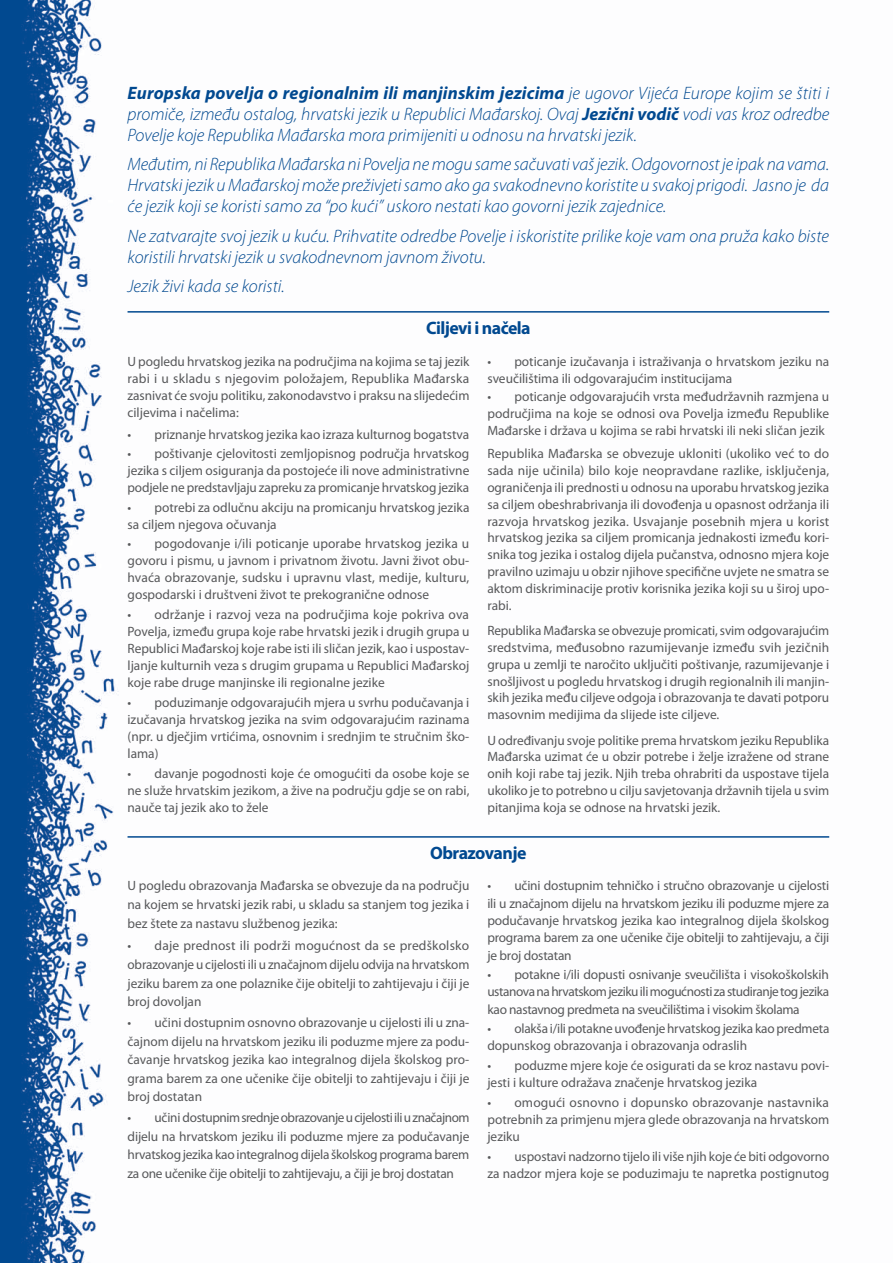
<style>
.page{position:relative;width:893px;height:1263px;background:#fff}
.page>*{position:absolute;margin:0;border:0;box-sizing:border-box;transform-origin:0 0}
.t1{font:italic 300 18px/21px "Myriad Pro";color:#014990;text-align:justify}
.t2{font:700 18px "Myriad Pro";letter-spacing:-.03em;color:#014990}
.t3{font:13.5px/16.8px "Myriad Pro";color:#57585a;text-align:justify}
.s1{font-weight:700}
</style>
<div class="page">
<img style="left:0;top:0;width:830px;height:1263px">
<hr style="left:128px;top:311px;width:701px;height:2px;background:#014990">
<hr style="left:128px;top:836px;width:701px;height:2px;background:#014990">
<p class="t1" style="left:128px;top:83px;width:703px"><span class="s1">Europska povelja o regionalnim ili manjinskim jezicima</span> je ugovor Vijeća Europe kojim se štiti i promiče, između ostalog, hrvatski jezik u Republici Mađarskoj. Ovaj <span class="s1">Jezični vodič</span> vodi vas kroz odredbe Povelje koje Republika Mađarska mora primijeniti u odnosu na hrvatski jezik.</p>
<p class="t1" style="left:128px;top:155px;width:703px">Međutim, ni Republika Mađarska ni Povelja ne mogu same sačuvati vaš jezik. Odgovornost je ipak na vama.<br>Hrvatski jezik u Mađarskoj može preživjeti samo ako ga svakodnevno koristite u svakoj prigodi. Jasno je da će jezik koji se koristi samo za “po kući” uskoro nestati kao govorni jezik zajednice.</p>
<h1 class="t1" style="left:128px;top:226px;width:703px">Ne zatvarajte svoj jezik u kuću. Prihvatite odredbe Povelje i iskoristite prilike koje vam ona pruža kako biste koristili hrvatski jezik u svakodnevnom javnom životu.</h1>
<h1 class="t1" style="left:128px;top:277px;width:159px">Jezik živi kada se koristi.</h1>
<h1 class="t2" style="left:426px;top:321px;width:106px">Ciljevi i načela</h1>
<p class="t3" style="left:128px;top:353px;width:343px">U pogledu hrvatskog jezika na područjima na kojima se taj jezik rabi i u skladu s njegovim položajem, Republika Mađarska zasnivat će svoju politiku, zakonodavstvo i praksu na slijedećim ciljevima i načelima:</p>
<p class="t3" style="left:128px;top:427px;width:343px">• priznanje hrvatskog jezika kao izraza kulturnog bogatstva</p>
<p class="t3" style="left:128px;top:446px;width:343px">• poštivanje cjelovitosti zemljopisnog područja hrvatskog jezika s ciljem osiguranja da postojeće ili nove administrativne podjele ne predstavljaju zapreku za promicanje hrvatskog jezika</p>
<p class="t3" style="left:128px;top:499px;width:343px">• potrebi za odlučnu akciju na promicanju hrvatskog jezika sa ciljem njegova očuvanja</p>
<p class="t3" style="left:128px;top:536px;width:343px">• pogodovanje i/ili poticanje uporabe hrvatskog jezika u govoru i pismu, u javnom i privatnom životu. Javni život obu&shy;hvaća obrazovanje, sudsku i upravnu vlast, medije, kulturu, gospodarski i društveni život te prekogranične odnose</p>
<p class="t3" style="left:128px;top:607px;width:343px">• održanje i razvoj veza na područjima koje pokriva ova Povelja, između grupa koje rabe hrvatski jezik i drugih grupa u Republici Mađarskoj koje rabe isti ili sličan jezik, kao i uspostav&shy;ljanje kulturnih veza s drugim grupama u Republici Mađarskoj koje rabe druge manjinske ili regionalne jezike</p>
<p class="t3" style="left:128px;top:694px;width:343px">• poduzimanje odgovarajućih mjera u svrhu podučavanja i izučavanja hrvatskog jezika na svim odgovarajućim razinama (npr. u dječjim vrtićima, osnovnim i srednjim te stručnim ško&shy;lama)</p>
<p class="t3" style="left:128px;top:765px;width:343px">• davanje pogodnosti koje će omogućiti da osobe koje se ne služe hrvatskim jezikom, a žive na području gdje se on rabi, nauče taj jezik ako to žele</p>
<p class="t3" style="left:487px;top:354px;width:343px">• poticanje izučavanja i istraživanja o hrvatskom jeziku na sveučilištima ili odgovarajućim institucijama</p>
<p class="t3" style="left:487px;top:389px;width:343px">• poticanje odgovarajućih vrsta međudržavnih razmjena u područjima na koje se odnosi ova Povelja između Republike Mađarske i država u kojima se rabi hrvatski ili neki sličan jezik</p>
<p class="t3" style="left:487px;top:446px;width:343px">Republika Mađarska se obvezuje ukloniti (ukoliko već to do sada nije učinila) bilo koje neopravdane razlike, isključenja, ograničenja ili prednosti u odnosu na uporabu hrvatskog jezika sa ciljem obeshrabrivanja ili dovođenja u opasnost održanja ili razvoja hrvatskog jezika. Usvajanje posebnih mjera u korist hrvatskog jezika sa ciljem promicanja jednakosti između kori&shy;snika tog jezika i ostalog dijela pučanstva, odnosno mjera koje pravilno uzimaju u obzir njihove specifične uvjete ne smatra se aktom diskriminacije protiv korisnika jezika koji su u široj upo&shy;rabi.</p>
<p class="t3" style="left:487px;top:623px;width:343px">Republika Mađarska se obvezuje promicati, svim odgovarajućim sredstvima, međusobno razumijevanje između svih jezičnih grupa u zemlji te naročito uključiti poštivanje, razumijevanje i snošljivost u pogledu hrvatskog i drugih regionalnih ili manjin&shy;skih jezika među ciljeve odgoja i obrazovanja te davati potporu masovnim medijima da slijede iste ciljeve.</p>
<p class="t3" style="left:487px;top:732px;width:343px">U određivanju svoje politike prema hrvatskom jeziku Republika Mađarska uzimat će u obzir potrebe i želje izražene od strane onih koji rabe taj jezik. Njih treba ohrabriti da uspostave tijela ukoliko je to potrebno u cilju savjetovanja državnih tijela u svim pitanjima koja se odnose na hrvatski jezik.</p>
<h1 class="t2" style="left:430px;top:846px;width:98px">Obrazovanje</h1>
<p class="t3" style="left:128px;top:877px;width:343px;line-height:18.6px">U pogledu obrazovanja Mađarska se obvezuje da na području na kojem se hrvatski jezik rabi, u skladu sa stanjem tog jezika i bez štete za nastavu službenog jezika:</p>
<p class="t3" style="left:128px;top:938px;width:343px;line-height:18.6px">• daje prednost ili podrži mogućnost da se predškolsko obrazovanje u cijelosti ili u značajnom dijelu odvija na hrvatskom jeziku barem za one polaznike čije obitelji to zahtijevaju i čiji je broj dovoljan</p>
<p class="t3" style="left:128px;top:1014px;width:343px;line-height:18.6px">• učini dostupnim osnovno obrazovanje u cijelosti ili u zna&shy;čajnom dijelu na hrvatskom jeziku ili poduzme mjere za podu&shy;čavanje hrvatskog jezika kao integralnog dijela školskog pro&shy;grama barem za one učenike čije obitelji to zahtijevaju i čiji je broj dostatan</p>
<p class="t3" style="left:128px;top:1109px;width:344px;line-height:18.6px">• učini dostupnim srednje obrazovanje u cijelosti ili u značajnom dijelu na hrvatskom jeziku ili poduzme mjere za podučavanje hrvatskog jezika kao integralnog dijela školskog programa barem za one učenike čije obitelji to zahtijevaju, a čiji je broj dostatan</p>
<p class="t3" style="left:487px;top:878px;width:343px;line-height:17.2px">• učini dostupnim tehničko i stručno obrazovanje u cijelosti ili u značajnom dijelu na hrvatskom jeziku ili poduzme mjere za podučavanje hrvatskog jezika kao integralnog dijela školskog programa barem za one učenike čije obitelji to zahtijevaju, a čiji je broj dostatan</p>
<p class="t3" style="left:487px;top:967px;width:343px;line-height:17.2px">• potakne i/ili dopusti osnivanje sveučilišta i visokoškolskih ustanova na hrvatskom jeziku ili mogućnosti za studiranje tog jezika kao nastavnog predmeta na sveučilištima i visokim školama</p>
<p class="t3" style="left:487px;top:1021px;width:344px;line-height:17.2px">• olakša i/ili potakne uvođenje hrvatskog jezika kao predmeta dopunskog obrazovanja i obrazovanja odraslih</p>
<p class="t3" style="left:487px;top:1058px;width:343px;line-height:17.2px">• poduzme mjere koje će osigurati da se kroz nastavu povi&shy;jesti i kulture odražava značenje hrvatskog jezika</p>
<p class="t3" style="left:487px;top:1094px;width:343px;line-height:17.2px">• omogući osnovno i dopunsko obrazovanje nastavnika potrebnih za primjenu mjera glede obrazovanja na hrvatskom jeziku</p>
<p class="t3" style="left:487px;top:1148px;width:343px;line-height:17.2px">• uspostavi nadzorno tijelo ili više njih koje će biti odgovorno za nadzor mjera koje se poduzimaju te napretka postignutog</p>
</div>
